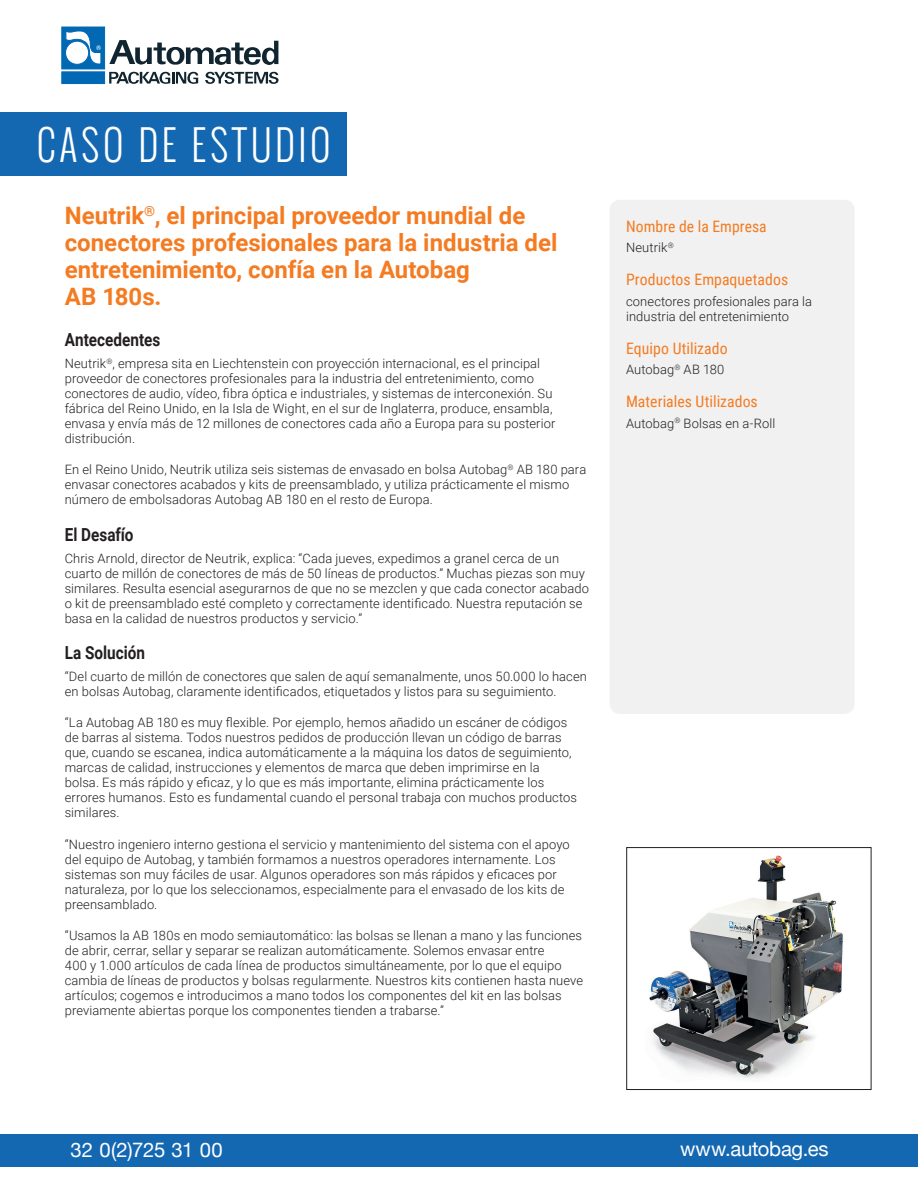
<style>
.page{position:relative;width:918px;height:1188px;background:#fff}
.page>*{position:absolute;margin:0;border:0;box-sizing:border-box;transform-origin:0 0}
.t1{font:300 42px "Oswald";letter-spacing:.1em;color:#fff;scale:.9 1}
.t2{font:700 24px/27px "Roboto";color:#f47b21}
.t3{font:20.25px "Helvetica Neue";letter-spacing:-.01em;color:#fff}
.subhead{font:700 18px "Roboto";color:#231f20;scale:.85 1}
.sidebar_subhead{font:15.75px "Roboto Condensed";letter-spacing:.005em;color:#f47b21}
.body_copy{font:300 12.9px/15px "Roboto";letter-spacing:.005em;color:#231f20}
.sidebar_body{font:300 12.9px "Roboto";letter-spacing:.005em;color:#231f20}
</style>
<div class="page">
<svg style="left:205px;top:72px;width:74px;height:12px"></svg>
<svg style="left:109px;top:71px;width:90px;height:13px"></svg>
<svg style="left:109px;top:40px;width:169px;height:25px"></svg>
<div style="left:62px;top:27px;width:43px;height:42px;background:#0168b3"></div>
<div style="left:62px;top:72px;width:43px;height:12px;background:#0168b3"></div>
<div style="left:65px;top:41px;width:24px;height:23px;border:1px solid #0168b3;border-radius:50%"></div>
<svg style="left:66px;top:31px;width:35px;height:34px"></svg>
<div style="left:0;top:1134px;width:918px;height:33px;background:#1468b2"></div>
<div style="left:0;top:112px;width:347px;height:64px;background:#1468b2"></div>
<div style="left:610px;top:200px;width:245px;height:514px;background:#f1f1f1;border-radius:10px"></div>
<img style="left:649px;top:855px;width:194px;height:224px">
<div style="left:626px;top:847px;width:245px;height:243px;border:1px solid #231f20"></div>
<h1 class="t1" style="left:37px;top:114px;width:328px">CASO DE ESTUDIO</h1>
<p class="t2" style="left:65px;top:201px;width:494px">Neutrik<sup>®</sup>, el principal proveedor mundial de conectores profesionales para la industria del entretenimiento, confía en la Autobag<br>AB 180s.</p>
<p class="subhead" style="left:65px;top:327px;width:114px">Antecedentes</p>
<p class="body_copy" style="left:65px;top:355px;width:492px">Neutrik<sup>®</sup>, empresa sita en Liechtenstein con proyección internacional, es el principal proveedor de conectores profesionales para la industria del entretenimiento, como conectores de audio, vídeo, fibra óptica e industriales, y sistemas de interconexión. Su fábrica del Reino Unido, en la Isla de Wight, en el sur de Inglaterra, produce, ensambla, envasa y envía más de 12 millones de conectores cada año a Europa para su posterior distribución.</p>
<p class="body_copy" style="left:65px;top:462px;width:523px">En el Reino Unido, Neutrik utiliza seis sistemas de envasado en bolsa Autobag<sup>®</sup> AB 180 para envasar conectores acabados y kits de preensamblado, y utiliza prácticamente el mismo número de embolsadoras Autobag AB 180 en el resto de Europa.</p>
<p class="subhead" style="left:65px;top:522px;width:82px">El Desafío</p>
<p class="body_copy" style="left:65px;top:550px;width:526px">Chris Arnold, director de Neutrik, explica: “Cada jueves, expedimos a granel cerca de un cuarto de millón de conectores de más de 50 líneas de productos.” Muchas piezas son muy similares. Resulta esencial asegurarnos de que no se mezclen y que cada conector acabado o kit de preensamblado esté completo y correctamente identificado. Nuestra reputación se basa en la calidad de nuestros productos y servicio.”</p>
<p class="subhead" style="left:65px;top:640px;width:96px">La Solución</p>
<p class="body_copy" style="left:65px;top:669px;width:524px">“Del cuarto de millón de conectores que salen de aquí semanalmente, unos 50.000 lo hacen en bolsas Autobag, claramente identificados, etiquetados y listos para su seguimiento.</p>
<p class="body_copy" style="left:65px;top:715px;width:514px">“La Autobag AB 180 es muy flexible. Por ejemplo, hemos añadido un escáner de códigos de barras al sistema. Todos nuestros pedidos de producción llevan un código de barras que, cuando se escanea, indica automáticamente a la máquina los datos de seguimiento, marcas de calidad, instrucciones y elementos de marca que deben imprimirse en la bolsa. Es más rápido y eficaz, y lo que es más importante, elimina prácticamente los errores humanos. Esto es fundamental cuando el personal trabaja con muchos productos similares.</p>
<p class="body_copy" style="left:65px;top:836px;width:507px">“Nuestro ingeniero interno gestiona el servicio y mantenimiento del sistema con el apoyo del equipo de Autobag, y también formamos a nuestros operadores internamente. Los sistemas son muy fáciles de usar. Algunos operadores son más rápidos y eficaces por naturaleza, por lo que los seleccionamos, especialmente para el envasado de los kits de preensamblado.</p>
<p class="body_copy" style="left:65px;top:927px;width:520px">“Usamos la AB 180s en modo semiautomático: las bolsas se llenan a mano y las funciones de abrir, cerrar, sellar y separar se realizan automáticamente. Solemos envasar entre<br>400 y 1.000 artículos de cada línea de productos simultáneamente, por lo que el equipo cambia de líneas de productos y bolsas regularmente. Nuestros kits contienen hasta nueve artículos; cogemos e introducimos a mano todos los componentes del kit en las bolsas previamente abiertas porque los componentes tienden a trabarse.”</p>
<p class="sidebar_subhead" style="left:626px;top:215px;width:142px">Nombre de la Empresa</p>
<p class="body_copy" style="left:626px;top:240px;width:49px">Neutrik<sup>®</sup></p>
<p class="sidebar_subhead" style="left:626px;top:269px;width:164px">Productos Empaquetados</p>
<p class="body_copy" style="left:626px;top:293px;width:188px">conectores profesionales para la industria del entretenimiento</p>
<p class="sidebar_subhead" style="left:626px;top:337px;width:103px">Equipo Utilizado</p>
<p class="body_copy" style="left:626px;top:362px;width:100px">Autobag<sup>®</sup> AB 180</p>
<p class="sidebar_subhead" style="left:626px;top:391px;width:133px">Materiales Utilizados</p>
<p class="sidebar_body" style="left:626px;top:414px;width:151px">Autobag<sup>®</sup> Bolsas en a-Roll</p>
<h3 class="t3" style="left:71px;top:1135px;width:154px">32 0(2)725 31 00</h3>
<h3 class="t3" style="left:680px;top:1134px;width:150px">www.autobag.es</h3>
</div>
